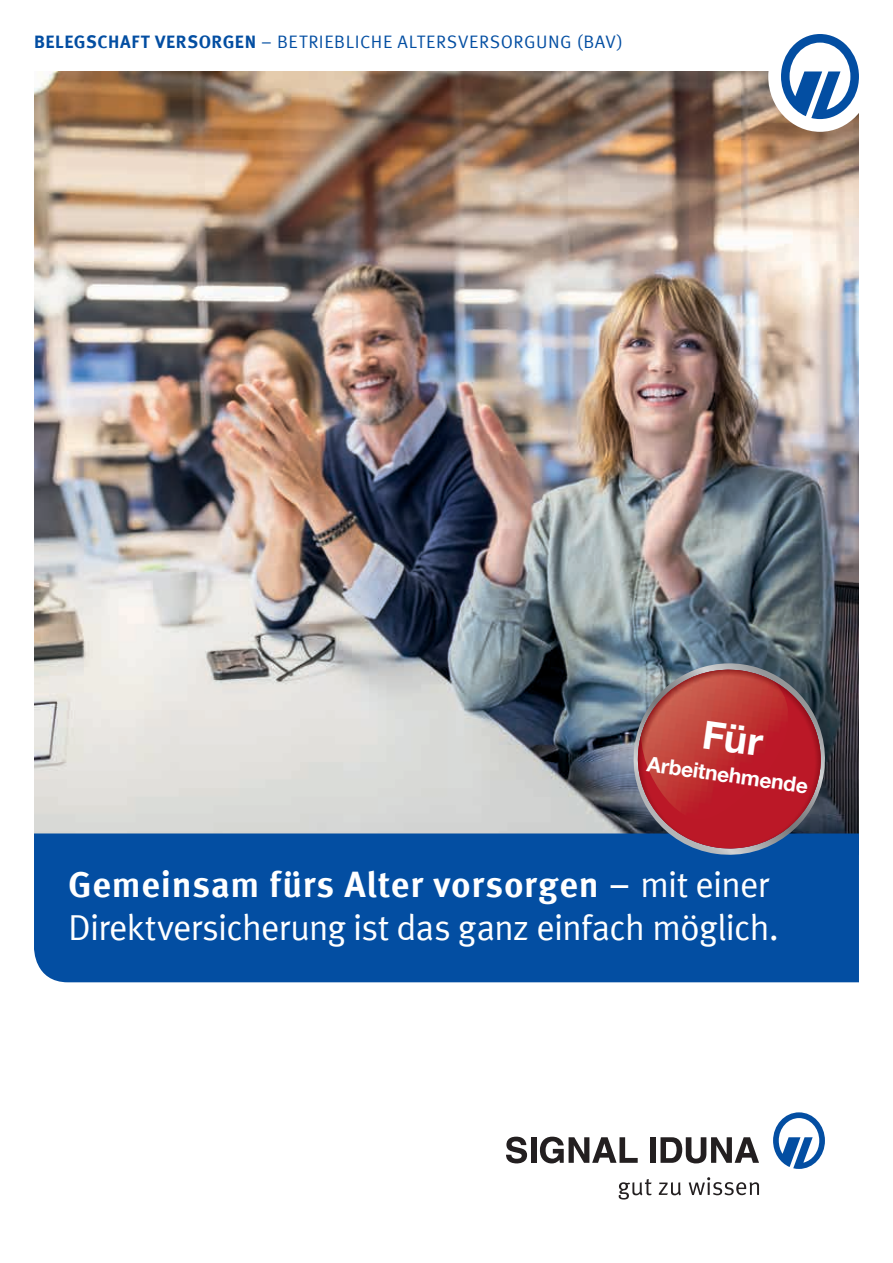
<style>
.page{position:relative;width:893px;height:1263px;background:#fff}
.page>*{position:absolute;margin:0;border:0;box-sizing:border-box;transform-origin:0 0}
.t1{font:36px "Meta Offc Pro Norm";letter-spacing:-.035em;color:#fff}
.t2{font:700 36px "Meta Offc Pro";letter-spacing:.025em;color:#fff}
.t3{font:700 21px "Helvetica Neue LTW1 G";color:#fff}
.t4{font:18px "Meta Offc Pro Norm";letter-spacing:.03em;color:#034ea2}
.s1{font-family:"Meta Offc Pro";font-weight:700}
.s2{font-family:"Meta Offc Pro Norm";font-weight:400}
</style>
<div class="page">
<img style="left:34px;top:71px;width:825px;height:762px">
<div style="left:34px;top:833px;width:825px;height:149px;background:#034ea2"></div>
<div style="left:768px;top:21px;width:104px;height:111px;background:#fff;border-radius:50%"></div>
<svg style="left:781px;top:34px;width:78px;height:85px"></svg>
<div style="left:850px;top:0;width:43px;height:43px;background:#fff"></div>
<svg style="left:506px;top:1137px;width:21px;height:26px"></svg>
<div style="left:531px;top:1137px;width:5px;height:26px;background:#231f20"></div>
<svg style="left:540px;top:1137px;width:98px;height:26px"></svg>
<div style="left:650px;top:1137px;width:5px;height:26px;background:#231f20"></div>
<svg style="left:660px;top:1137px;width:99px;height:26px"></svg>
<svg style="left:619px;top:1179px;width:33px;height:20px"></svg>
<svg style="left:659px;top:1182px;width:22px;height:13px"></svg>
<svg style="left:689px;top:1177px;width:70px;height:18px"></svg>
<svg style="left:773px;top:1112px;width:52px;height:57px"></svg>
<svg style="left:627px;top:663px;width:204px;height:198px;background:#93414f"></svg>
<p class="t4" style="left:34px;top:28px;width:590px"><span class="s1">BELEGSCHAFT VERSORGEN</span> – BETRIEBLICHE ALTERSVERSORGUNG (BAV)</p>
<p class="t3" style="left:649px;top:750px;width:164px;rotate:8deg">Arbeitnehmende</p>
<h1 class="t2" style="left:68px;top:857px;width:703px">Gemeinsam fürs Alter vorsorgen – <span class="s2">mit einer</span></h1>
<h1 class="t1" style="left:68px;top:900px;width:712px">Direktversicherung ist das ganz einfach möglich.</h1>
</div>
